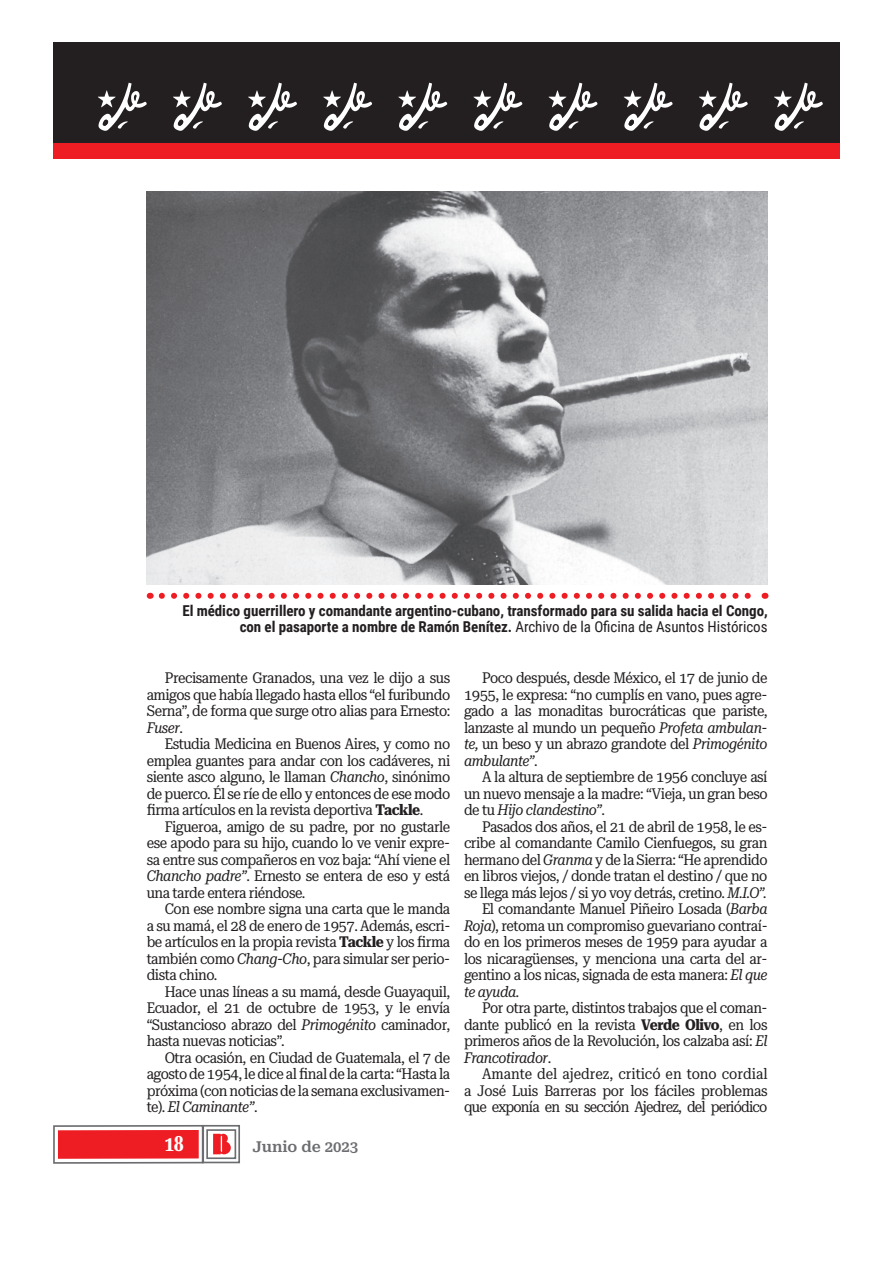
<style>
.page{position:relative;width:893px;height:1276px;background:#fff}
.page>*{position:absolute;margin:0;border:0;box-sizing:border-box;transform-origin:0 0}
.t1{font:700 ultra-condensed 21px "Roboto Serif 120 pt";color:#fff}
.t2{font:15px/16.5px "Roboto Serif 28 pt Condensed";letter-spacing:-.03em;color:#231f20;text-align:justify}
.t3{font:700 15px/16.5px "Roboto Condensed";letter-spacing:-.005em;color:#231f20;text-align:right}
.t4{font:600 15px "Roboto Serif";color:#6c6d70}
.t5{font:italic 15px "Roboto Serif 28 pt Condensed";letter-spacing:-.03em;color:#231f20}
.s1{font-weight:400}
.s2{font-style:italic}
.s3{font-weight:700}
</style>
<div class="page">
<svg style="left:53px;top:1124px;width:187px;height:40px"></svg>
<div style="left:58px;top:1130px;width:141px;height:28px;background:#ee1d23"></div>
<div style="left:53px;top:43px;width:787px;height:101px;background:#231f20"></div>
<div style="left:53px;top:144px;width:787px;height:15px;background:#ee1d23"></div>
<svg style="left:98px;top:83px;width:49px;height:48px"></svg>
<svg style="left:173px;top:83px;width:49px;height:48px"></svg>
<svg style="left:248px;top:83px;width:49px;height:48px"></svg>
<svg style="left:323px;top:83px;width:49px;height:48px"></svg>
<svg style="left:398px;top:83px;width:49px;height:48px"></svg>
<svg style="left:473px;top:83px;width:49px;height:48px"></svg>
<svg style="left:548px;top:83px;width:49px;height:48px"></svg>
<svg style="left:624px;top:83px;width:49px;height:48px"></svg>
<svg style="left:699px;top:83px;width:49px;height:48px"></svg>
<svg style="left:774px;top:83px;width:49px;height:48px"></svg>
<svg style="left:162px;top:593px;width:589px;height:6px"></svg>
<img style="left:147px;top:191px;width:620px;height:394px">
<p class="t3" style="left:182px;top:602px;width:587px">El médico guerrillero y comandante argentino-cubano, transformado para su salida hacia el Congo, con el pasaporte a nombre de Ramón Benítez. <span class="s1">Archivo de la Oficina de Asuntos Históricos</span></p>
<p class="t2" style="left:147px;top:670px;width:305px;text-indent:18px">Precisamente Granados, una vez le dijo a sus amigos que había llegado hasta ellos “el furibundo Serna”, de forma que surge otro alias para Ernesto:<br><span class="s2">Fuser</span>.</p>
<p class="t2" style="left:147px;top:736px;width:305px;text-indent:18px">Estudia Medicina en Buenos Aires, y como no emplea guantes para andar con los cadáveres, ni siente asco alguno, le llaman <span class="s2">Chancho</span>, sinónimo de puerco. Él se ríe de ello y entonces de ese modo firma artículos en la revista deportiva <span class="s3">Tackle</span>.</p>
<p class="t2" style="left:147px;top:818px;width:305px;text-indent:18px">Figueroa, amigo de su padre, por no gustarle ese apodo para su hijo, cuando lo ve venir expre&shy;sa entre sus compañeros en voz baja: “Ahí viene el <span class="s2">Chancho padre”</span>. Ernesto se entera de eso y está una tarde entera riéndose.</p>
<p class="t2" style="left:147px;top:901px;width:305px;text-indent:18px">Con ese nombre signa una carta que le manda a su mamá, el 28 de enero de 1957. Además, escri&shy;be artículos en la propia revista <span class="s3">Tackle</span> y los firma también como <span class="s2">Chang-Cho</span>, para simular ser perio&shy;dista chino.</p>
<p class="t2" style="left:147px;top:983px;width:305px;text-indent:18px">Hace unas líneas a su mamá, desde Guayaquil, Ecuador, el 21 de octubre de 1953, y le envía “Sustancioso abrazo del <span class="s2">Primogénito</span> caminador, hasta nuevas noticias”.</p>
<p class="t2" style="left:147px;top:1049px;width:305px;text-indent:18px">Otra ocasión, en Ciudad de Guatemala, el 7 de agosto de 1954, le dice al final de la carta: “Hasta la próxima (con noticias de la semana exclusivamen&shy;te). <span class="s2">El Caminante”</span>.</p>
<p class="t2" style="left:464px;top:670px;width:305px;text-indent:18px">Poco después, desde México, el 17 de junio de 1955, le expresa: “no cumplís en vano, pues agre&shy;gado a las monaditas burocráticas que pariste, lanzaste al mundo un pequeño <span class="s2">Profeta ambulan&shy;te,</span> un beso y un abrazo grandote del <span class="s2">Primogénito ambulante”</span>.</p>
<p class="t2" style="left:464px;top:769px;width:305px;text-indent:18px">A la altura de septiembre de 1956 concluye así un nuevo mensaje a la madre: “Vieja, un gran beso de tu <span class="s2">Hijo clandestino”</span>.</p>
<p class="t2" style="left:482px;top:818px;width:287px">Pasados dos años, el 21 de abril de 1958, le es-</p>
<p class="t2" style="left:464px;top:835px;width:305px">cribe al comandante Camilo Cienfuegos, su gran</p>
<p class="t2" style="left:464px;top:851px;width:305px">hermano del <span class="s2">Granma</span> y de la Sierra: “He aprendido</p>
<p class="t2" style="left:464px;top:868px;width:305px">en libros viejos, / donde tratan el destino / que no</p>
<p class="t2" style="left:464px;top:884px;width:304px">se llega más lejos / si yo voy detrás, cretino. <span class="s2">M.I.O”.</span></p>
<p class="t2" style="left:482px;top:901px;width:287px">El comandante Manuel Piñeiro Losada (<span class="s2">Barba</span></p>
<p class="t2" style="left:464px;top:917px;width:305px"><span class="s2">Roja</span>), retoma un compromiso guevariano contraí-</p>
<p class="t2" style="left:464px;top:934px;width:305px">do en los primeros meses de 1959 para ayudar a</p>
<p class="t2" style="left:464px;top:950px;width:305px">los nicaragüenses, y menciona una carta del ar-</p>
<p class="t2" style="left:464px;top:967px;width:305px">gentino a los nicas, signada de esta manera: <span class="s2">El que</span></p>
<p class="t5" style="left:464px;top:982px;width:57px">te ayuda.</p>
<p class="t2" style="left:464px;top:1000px;width:305px;text-indent:18px">Por otra parte, distintos trabajos que el coman&shy;dante publicó en la revista <span class="s3">Verde Olivo</span>, en los primeros años de la Revolución, los calzaba así: <span class="s2">El Francotirador</span>.</p>
<p class="t2" style="left:464px;top:1066px;width:305px;text-indent:18px">Amante del ajedrez, criticó en tono cordial a José Luis Barreras por los fáciles problemas que exponía en su sección Ajedrez, del periódico</p>
<h1 class="t1" style="left:165px;top:1131px;width:20px">18</h1>
<p class="t4" style="left:252px;top:1138px;width:107px">Junio de 2023</p>
</div>
